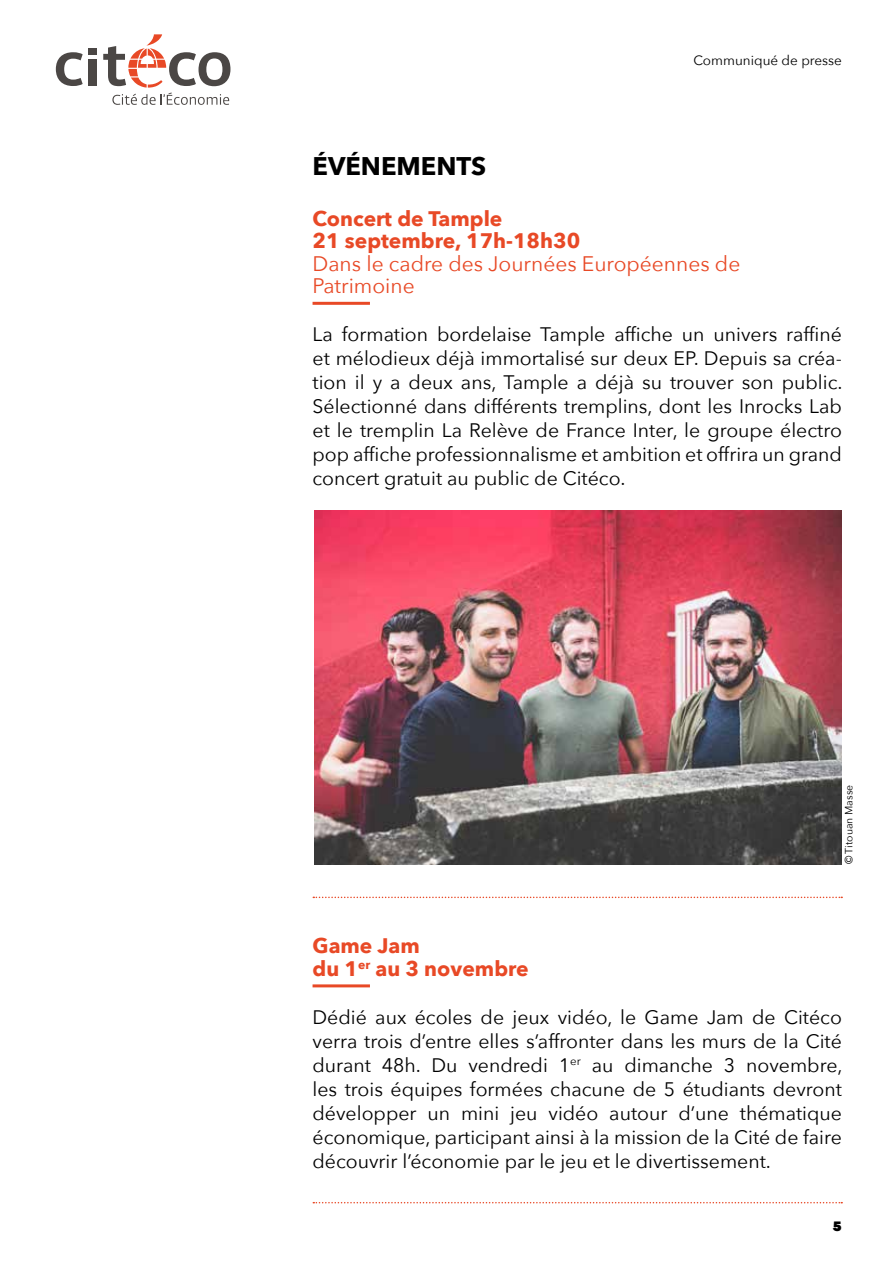
<style>
.page{position:relative;width:893px;height:1263px;background:#fff}
.page>*{position:absolute;margin:0;border:0;box-sizing:border-box;transform-origin:0 0}
.t1{font:700 25.5px "Avenir Next";color:#000}
.t2{font:700 21px/22.5px "Avenir Next";color:#e84926}
.t3{font:21px/22.5px "Avenir Next";color:#e84926}
.t4{font:19.5px/24px "Avenir Next";color:#000}
.t5{font:13.5px "Avenir Next";color:#000}
.t6{font:800 13.5px "Avenir Next";color:#000}
.t7{font:10.5px "Avenir Next";color:#000}
</style>
<div class="page">
<div style="left:89px;top:59px;width:8px;height:27px;background:#4b4745"></div>
<div style="left:89px;top:48px;width:8px;height:7px;background:#4b4745"></div>
<svg style="left:56px;top:52px;width:27px;height:34px"></svg>
<svg style="left:103px;top:34px;width:127px;height:71px"></svg>
<hr style="left:313px;top:302px;width:57px;height:3px;background:#e84926">
<svg style="left:313px;top:897px;width:529px;height:1px"></svg>
<hr style="left:313px;top:984px;width:57px;height:3px;background:#e84926">
<svg style="left:313px;top:1202px;width:529px;height:1px"></svg>
<img style="left:315px;top:510px;width:527px;height:354px">
<p class="t5" style="left:693px;top:48px;width:150px">Communiqué de presse</p>
<h1 class="t1" style="left:313px;top:144px;width:175px">ÉVÉNEMENTS</h1>
<p class="t2" style="left:313px;top:207px;width:269px">Concert de Tample<br>21 septembre, 17h-18h30</p>
<p class="t3" style="left:313px;top:251px;width:429px">Dans le cadre des Journées Européennes de<br>Patrimoine</p>
<p class="t4" style="left:313px;top:322px;width:531px">La formation bordelaise Tample affiche un univers raffiné et mélodieux déjà immortalisé sur deux EP. Depuis sa créa&shy;tion il y a deux ans, Tample a déjà su trouver son public.<br>Sélectionné dans différents tremplins, dont les Inrocks Lab et le tremplin La Relève de France Inter, le groupe électro pop affiche professionnalisme et ambition et offrira un grand concert gratuit au public de Citéco.</p>
<p class="t7" style="left:840px;top:864px;width:81px;rotate:-90deg">© Titouan Masse</p>
<p class="t2" style="left:313px;top:934px;width:218px">Game Jam<br>du 1<sup>er</sup> au 3 novembre</p>
<p class="t4" style="left:313px;top:1004px;width:531px;text-align:justify">Dédié aux écoles de jeux vidéo, le Game Jam de Citéco verra trois d’entre elles s’affronter dans les murs de la Cité durant 48h. Du vendredi 1<sup>er</sup> au dimanche 3 novembre, les trois équipes formées chacune de 5 étudiants devront développer un mini jeu vidéo autour d’une thématique économique, participant ainsi à la mission de la Cité de faire découvrir l’économie par le jeu et le divertissement.</p>
<p class="t6" style="left:832px;top:1218px;width:11px">5</p>
</div>
